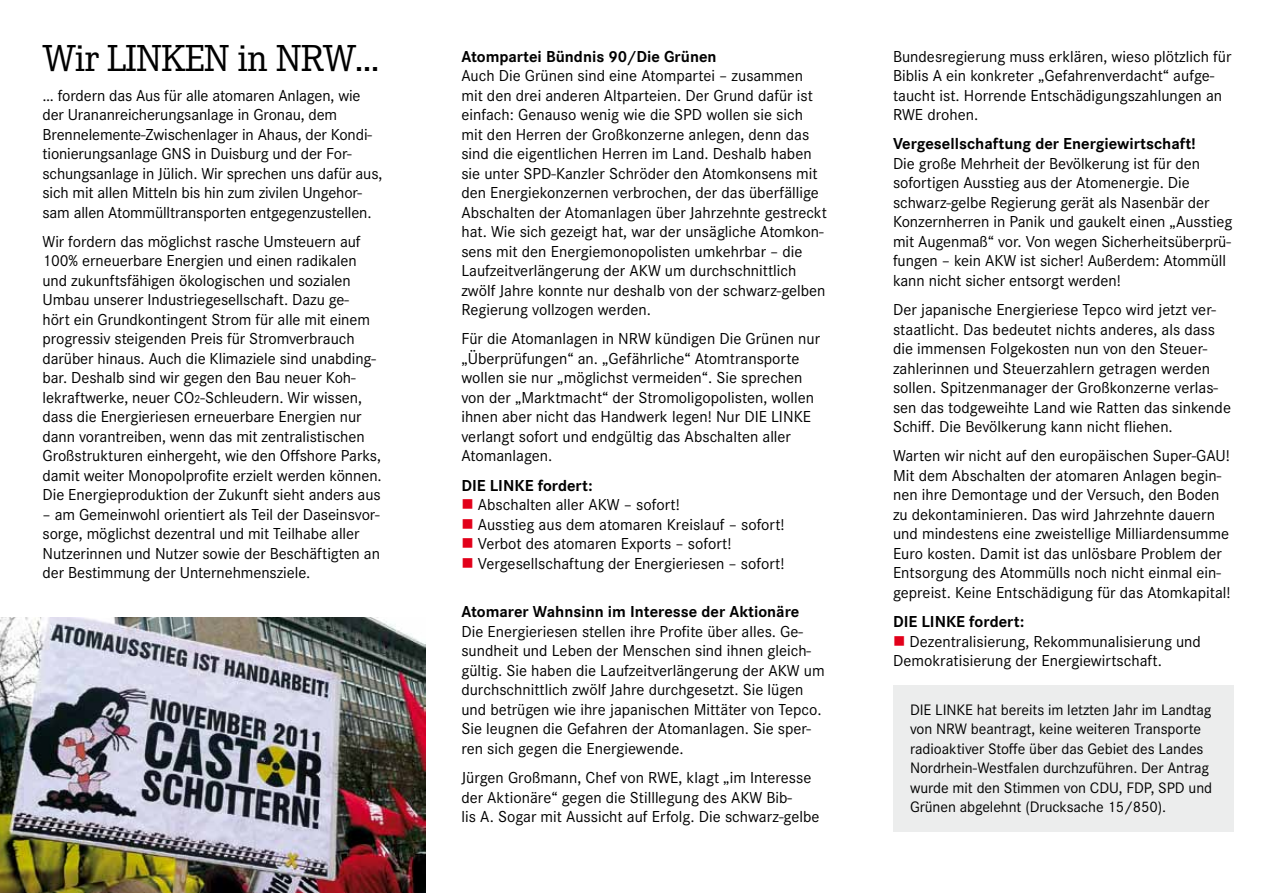
<style>
.page{position:relative;width:1263px;height:893px;background:#fff}
.page>*{position:absolute;margin:0;border:0;box-sizing:border-box;transform-origin:0 0}
.t1{font:39px "Corporate E";letter-spacing:-.025em;color:#000}
.t2{font:16.5px/19.5px "Corporate S";color:#000}
.t3{font:700 16.5px "Corporate S";color:#000}
.t4{font:15.75px/19.5px "Corporate S";letter-spacing:-.005em;color:#000}
.s1{font-size:12px}
.s2{color:#e2001a}
</style>
<div class="page">
<img style="left:0;top:617px;width:425px;height:276px">
<div style="left:893px;top:686px;width:340px;height:146px;background:#eceded"></div>
<h1 class="t1" style="left:43px;top:37px;width:338px">Wir LINKEN in NRW…</h1>
<p class="t2" style="left:43px;top:85px;width:341px">… fordern das Aus für alle atomaren Anlagen, wie der Urananreicherungsanlage in Gronau, dem Brennelemente-Zwischenlager in Ahaus, der Kondi&shy;tionierungsanlage GNS in Duisburg und der For&shy;schungsanlage in Jülich. Wir sprechen uns dafür aus, sich mit allen Mitteln bis hin zum zivilen Ungehor&shy;sam allen Atommülltransporten entgegenzustellen.</p>
<p class="t2" style="left:43px;top:232px;width:341px">Wir fordern das möglichst rasche Umsteuern auf 100% erneuerbare Energien und einen radikalen und zukunftsfähigen ökologischen und sozialen Umbau unserer Industriegesellschaft. Dazu ge-<br>hört ein Grundkontingent Strom für alle mit einem progressiv steigenden Preis für Stromverbrauch darüber hinaus. Auch die Klimaziele sind unabding&shy;bar. Deshalb sind wir gegen den Bau neuer Koh&shy;lekraftwerke, neuer CO<span class="s1">2</span>-Schleudern. Wir wissen, dass die Energieriesen erneuerbare Energien nur dann vorantreiben, wenn das mit zentralistischen Großstrukturen einhergeht, wie den Offshore Parks, damit weiter Monopolprofite erzielt werden können.<br>Die Energieproduktion der Zukunft sieht anders aus</p>
<p class="t2" style="left:43px;top:505px;width:339px">– am Gemeinwohl orientiert als Teil der Daseinsvor&shy;sorge, möglichst dezentral und mit Teilhabe aller Nutzerinnen und Nutzer sowie der Beschäftigten an der Bestimmung der Unternehmensziele.</p>
<p class="t3" style="left:461px;top:47px;width:257px">Atompartei Bündnis 90/Die Grünen</p>
<p class="t2" style="left:461px;top:66px;width:367px">Auch Die Grünen sind eine Atompartei – zusammen mit den drei anderen Altparteien. Der Grund dafür ist einfach: Genauso wenig wie die SPD wollen sie sich mit den Herren der Großkonzerne anlegen, denn das sind die eigentlichen Herren im Land. Deshalb haben sie unter SPD-Kanzler Schröder den Atomkonsens mit den Energiekonzernen verbrochen, der das überfällige Abschalten der Atomanlagen über Jahrzehnte gestreckt hat. Wie sich gezeigt hat, war der unsägliche Atomkon&shy;sens mit den Energiemonopolisten umkehrbar – die Laufzeitverlängerung der AKW um durchschnittlich zwölf Jahre konnte nur deshalb von der schwarz-gelben Regierung vollzogen werden.</p>
<p class="t2" style="left:461px;top:329px;width:360px">Für die Atomanlagen in NRW kündigen Die Grünen nur „Überprüfungen“ an. „Gefährliche“ Atomtransporte wollen sie nur „möglichst vermeiden“. Sie sprechen von der „Marktmacht“ der Stromoligopolisten, wollen ihnen aber nicht das Handwerk legen! Nur DIE LINKE verlangt sofort und endgültig das Abschalten aller Atomanlagen.</p>
<p class="t3" style="left:461px;top:476px;width:133px">DIE LINKE fordert:</p>
<p class="t2" style="left:461px;top:495px;width:220px"><span class="s2">■</span> Abschalten aller AKW – sofort!</p>
<p class="t2" style="left:461px;top:514px;width:325px"><span class="s2">■</span> Ausstieg aus dem atomaren Kreislauf – sofort!</p>
<p class="t2" style="left:461px;top:534px;width:272px"><span class="s2">■</span> Verbot des atomaren Exports – sofort!</p>
<p class="t2" style="left:461px;top:553px;width:325px"><span class="s2">■</span> Vergesellschaftung der Energieriesen – sofort!</p>
<p class="t3" style="left:461px;top:602px;width:339px">Atomarer Wahnsinn im Interesse der Aktionäre</p>
<p class="t2" style="left:461px;top:622px;width:365px">Die Energieriesen stellen ihre Profite über alles. Ge&shy;sundheit und Leben der Menschen sind ihnen gleich&shy;gültig. Sie haben die Laufzeitverlängerung der AKW um durchschnittlich zwölf Jahre durchgesetzt. Sie lügen und betrügen wie ihre japanischen Mittäter von Tepco.<br>Sie leugnen die Gefahren der Atomanlagen. Sie sper&shy;ren sich gegen die Energiewende.</p>
<p class="t2" style="left:461px;top:768px;width:360px">Jürgen Großmann, Chef von RWE, klagt „im Interesse der Aktionäre“ gegen die Stilllegung des AKW Bib-<br>lis A. Sogar mit Aussicht auf Erfolg. Die schwarz-gelbe</p>
<p class="t2" style="left:893px;top:46px;width:340px">Bundesregierung muss erklären, wieso plötzlich für Biblis A ein konkreter „Gefahrenverdacht“ aufge&shy;taucht ist. Horrende Entschädigungszahlungen an RWE drohen.</p>
<p class="t3" style="left:893px;top:134px;width:304px">Vergesellschaftung der Energiewirtschaft!</p>
<p class="t2" style="left:893px;top:154px;width:341px">Die große Mehrheit der Bevölkerung ist für den sofortigen Ausstieg aus der Atomenergie. Die schwarz-gelbe Regierung gerät als Nasenbär der Konzernherren in Panik und gaukelt einen „Ausstieg mit Augenmaß“ vor. Von wegen Sicherheitsüberprü&shy;fungen – kein AKW ist sicher! Außerdem: Atommüll kann nicht sicher entsorgt werden!</p>
<p class="t2" style="left:893px;top:300px;width:339px">Der japanische Energieriese Tepco wird jetzt ver&shy;staatlicht. Das bedeutet nichts anderes, als dass die immensen Folgekosten nun von den Steuer&shy;zahlerinnen und Steuerzahlern getragen werden sollen. Spitzenmanager der Großkonzerne verlas&shy;sen das todgeweihte Land wie Ratten das sinkende Schiff. Die Bevölkerung kann nicht fliehen.</p>
<p class="t2" style="left:893px;top:446px;width:339px">Warten wir nicht auf den europäischen Super-GAU!<br>Mit dem Abschalten der atomaren Anlagen begin&shy;nen ihre Demontage und der Versuch, den Boden zu dekontaminieren. Das wird Jahrzehnte dauern und mindestens eine zweistellige Milliardensumme Euro kosten. Damit ist das unlösbare Problem der Entsorgung des Atommülls noch nicht einmal ein&shy;gepreist. Keine Entschädigung für das Atomkapital!</p>
<p class="t3" style="left:893px;top:612px;width:133px">DIE LINKE fordert:</p>
<p class="t2" style="left:893px;top:632px;width:309px"><span class="s2">■</span> Dezentralisierung, Rekommunalisierung und<br>Demokratisierung der Energiewirtschaft.</p>
<p class="t4" style="left:910px;top:700px;width:304px">DIE LINKE hat bereits im letzten Jahr im Landtag von NRW beantragt, keine weiteren Transporte radioaktiver Stoffe über das Gebiet des Landes Nordrhein-Westfalen durchzuführen. Der Antrag wurde mit den Stimmen von CDU, FDP, SPD und Grünen abgelehnt (Drucksache 15/850).</p>
</div>
